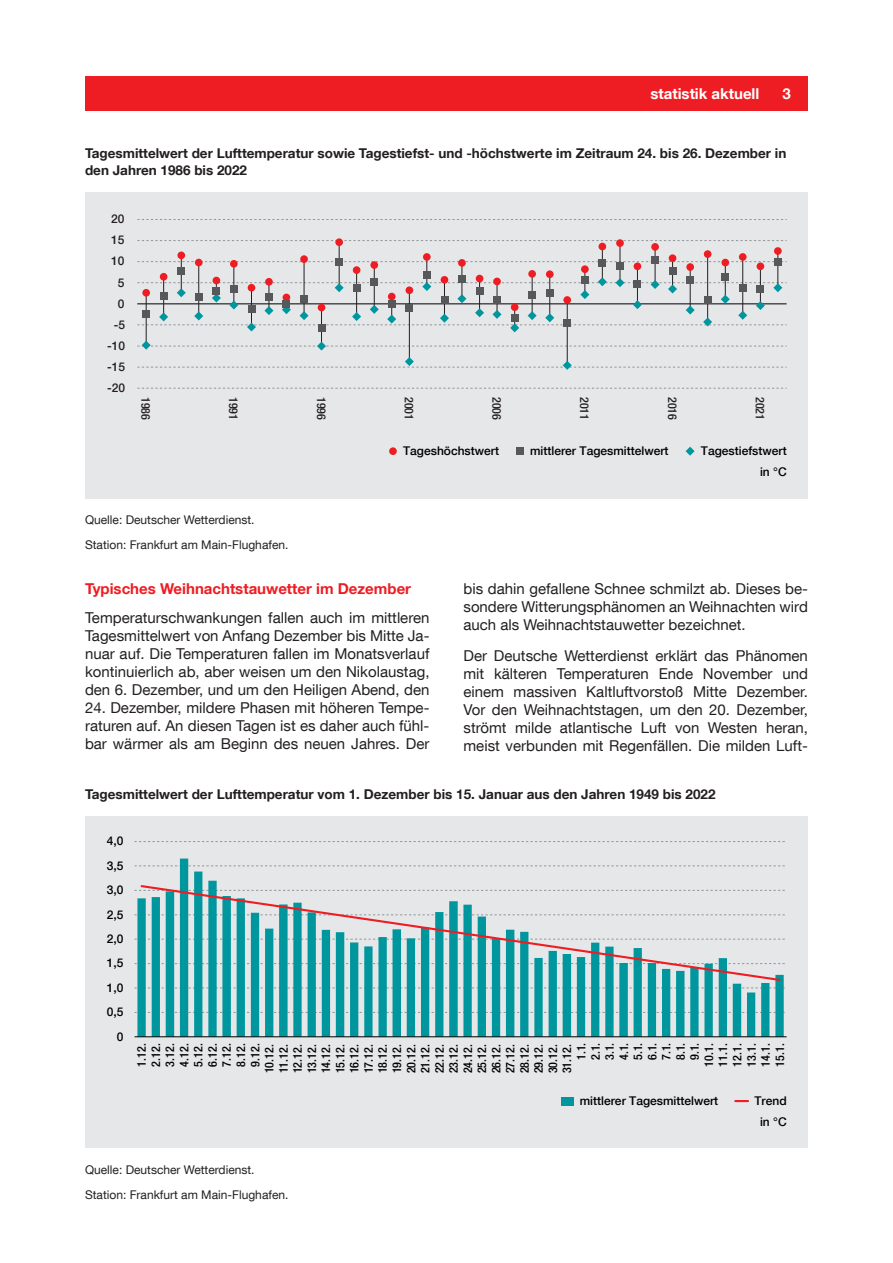
<style>
.page{position:relative;width:893px;height:1263px;background:#fff}
.page>*{position:absolute;margin:0;border:0;box-sizing:border-box;transform-origin:0 0}
.t1{font:15px/18px "Helvetica Neue LT Com";color:#231f20;text-align:justify}
.t2{font:700 15px "Helvetica Neue LT Com";color:#ee1d23}
.t3{font:700 15px "Helvetica Neue LT Com";color:#fff}
.t4{font:700 13.5px/16.5px "Helvetica Neue LT Com";color:#231f20}
.t5{font:500 condensed 12px/14.2px "Helvetica Neue LT Com";color:#000001;text-align:right}
.t6{font:12px/25.5px "Helvetica Neue LT Com";color:#231f20}
.t7{font:500 12px/21.3px "Helvetica Neue LT Com";color:#000001;text-align:center}
.t8{font:500 condensed 12px "Helvetica Neue LT Com";color:#231f20}
.t9{font:500 12px "Helvetica Neue LT Com";color:#231f20}
</style>
<div class="page">
<div style="left:85px;top:77px;width:723px;height:34px;background:#ee1d23"></div>
<div style="left:85px;top:192px;width:723px;height:306px;background:#e6e7e9"></div>
<svg style="left:137px;top:219px;width:650px;height:1px"></svg>
<svg style="left:137px;top:240px;width:650px;height:1px"></svg>
<svg style="left:137px;top:388px;width:650px;height:1px"></svg>
<hr style="left:146px;top:293px;width:1px;height:52px;background:#231f20">
<div style="left:177px;top:251px;width:8px;height:8px;background:#ee1d23;border-radius:50%"></div>
<hr style="left:321px;top:308px;width:1px;height:38px;background:#231f20">
<svg style="left:137px;top:341px;width:650px;height:10px"></svg>
<hr style="left:339px;top:242px;width:1px;height:46px;background:#231f20">
<div style="left:335px;top:238px;width:8px;height:8px;background:#ee1d23;border-radius:50%"></div>
<hr style="left:409px;top:290px;width:1px;height:72px;background:#231f20">
<div style="left:423px;top:253px;width:8px;height:8px;background:#ee1d23;border-radius:50%"></div>
<hr style="left:567px;top:300px;width:1px;height:65px;background:#231f20">
<svg style="left:137px;top:357px;width:650px;height:13px"></svg>
<hr style="left:602px;top:246px;width:1px;height:36px;background:#231f20">
<div style="left:598px;top:243px;width:8px;height:7px;background:#ee1d23;border-radius:50%"></div>
<hr style="left:620px;top:243px;width:1px;height:40px;background:#231f20">
<div style="left:616px;top:239px;width:8px;height:8px;background:#ee1d23;border-radius:50%"></div>
<hr style="left:655px;top:247px;width:1px;height:37px;background:#231f20">
<div style="left:651px;top:243px;width:8px;height:8px;background:#ee1d23;border-radius:50%"></div>
<div style="left:669px;top:254px;width:7px;height:8px;background:#ee1d23;border-radius:50%"></div>
<div style="left:704px;top:250px;width:7px;height:8px;background:#ee1d23;border-radius:50%"></div>
<div style="left:739px;top:253px;width:8px;height:8px;background:#ee1d23;border-radius:50%"></div>
<hr style="left:777px;top:251px;width:1px;height:37px;background:#231f20">
<svg style="left:137px;top:257px;width:650px;height:75px"></svg>
<div style="left:774px;top:247px;width:8px;height:8px;background:#ee1d23;border-radius:50%"></div>
<div style="left:142px;top:310px;width:8px;height:8px;background:#57585a"></div>
<div style="left:160px;top:292px;width:7px;height:8px;background:#57585a"></div>
<div style="left:177px;top:267px;width:8px;height:8px;background:#57585a"></div>
<div style="left:195px;top:294px;width:8px;height:7px;background:#57585a"></div>
<div style="left:213px;top:287px;width:7px;height:8px;background:#57585a"></div>
<div style="left:230px;top:285px;width:8px;height:8px;background:#57585a"></div>
<div style="left:248px;top:305px;width:7px;height:8px;background:#57585a"></div>
<div style="left:265px;top:293px;width:8px;height:8px;background:#57585a"></div>
<div style="left:283px;top:301px;width:7px;height:7px;background:#57585a"></div>
<div style="left:300px;top:295px;width:8px;height:8px;background:#57585a"></div>
<div style="left:318px;top:324px;width:7px;height:8px;background:#57585a"></div>
<div style="left:335px;top:258px;width:8px;height:8px;background:#57585a"></div>
<div style="left:353px;top:284px;width:7px;height:7px;background:#57585a"></div>
<div style="left:370px;top:278px;width:8px;height:8px;background:#57585a"></div>
<div style="left:388px;top:300px;width:8px;height:7px;background:#57585a"></div>
<div style="left:406px;top:305px;width:7px;height:7px;background:#57585a"></div>
<div style="left:423px;top:271px;width:8px;height:8px;background:#57585a"></div>
<div style="left:441px;top:296px;width:7px;height:8px;background:#57585a"></div>
<div style="left:458px;top:275px;width:8px;height:8px;background:#57585a"></div>
<div style="left:476px;top:288px;width:7px;height:7px;background:#57585a"></div>
<div style="left:493px;top:297px;width:8px;height:7px;background:#57585a"></div>
<div style="left:511px;top:314px;width:7px;height:8px;background:#57585a"></div>
<div style="left:528px;top:291px;width:8px;height:8px;background:#57585a"></div>
<div style="left:546px;top:289px;width:8px;height:8px;background:#57585a"></div>
<div style="left:563px;top:319px;width:8px;height:7px;background:#57585a"></div>
<div style="left:581px;top:276px;width:8px;height:8px;background:#57585a"></div>
<div style="left:598px;top:259px;width:8px;height:8px;background:#57585a"></div>
<div style="left:616px;top:262px;width:8px;height:8px;background:#57585a"></div>
<div style="left:634px;top:280px;width:7px;height:8px;background:#57585a"></div>
<div style="left:651px;top:256px;width:8px;height:7px;background:#57585a"></div>
<div style="left:669px;top:267px;width:7px;height:8px;background:#57585a"></div>
<div style="left:686px;top:276px;width:8px;height:8px;background:#57585a"></div>
<div style="left:704px;top:296px;width:7px;height:8px;background:#57585a"></div>
<div style="left:721px;top:273px;width:8px;height:8px;background:#57585a"></div>
<div style="left:739px;top:284px;width:8px;height:8px;background:#57585a"></div>
<div style="left:757px;top:285px;width:7px;height:8px;background:#57585a"></div>
<div style="left:774px;top:258px;width:8px;height:8px;background:#57585a"></div>
<div style="left:389px;top:447px;width:8px;height:8px;background:#ee1d23;border-radius:50%"></div>
<div style="left:516px;top:447px;width:8px;height:8px;background:#57585a"></div>
<svg style="left:686px;top:447px;width:9px;height:9px"></svg>
<div style="left:85px;top:816px;width:723px;height:332px;background:#e6e7e9"></div>
<div style="left:561px;top:1097px;width:12px;height:8px;background:#00969e"></div>
<svg style="left:134px;top:841px;width:651px;height:1px"></svg>
<svg style="left:137px;top:858px;width:647px;height:178px"></svg>
<hr style="left:135px;top:1036px;width:652px;height:1px;background:#000001">
<svg style="left:139px;top:884px;width:643px;height:98px"></svg>
<svg style="left:735px;top:1100px;width:13px;height:2px"></svg>
<p class="t3" style="left:650px;top:84px;width:110px">statistik aktuell</p>
<p class="t3" style="left:782px;top:84px;width:10px">3</p>
<p class="t4" style="left:85px;top:145px;width:703px">Tagesmittelwert der Lufttemperatur sowie Tagestiefst- und -höchstwerte im Zeitraum 24. bis 26. Dezember in den Jahren 1986 bis 2022</p>
<p class="t9" style="left:111px;top:212px;width:15px">20</p>
<p class="t9" style="left:111px;top:233px;width:15px">15</p>
<p class="t9" style="left:111px;top:254px;width:15px">10</p>
<p class="t9" style="left:118px;top:275px;width:8px">5</p>
<p class="t9" style="left:118px;top:296px;width:8px">0</p>
<p class="t9" style="left:114px;top:317px;width:13px">-5</p>
<p class="t9" style="left:107px;top:338px;width:20px">-10</p>
<p class="t9" style="left:107px;top:359px;width:20px">-15</p>
<p class="t9" style="left:107px;top:380px;width:20px">-20</p>
<p class="t8" style="left:153px;top:397px;width:25px;rotate:90deg">1986</p>
<p class="t8" style="left:241px;top:397px;width:25px;rotate:90deg">1991</p>
<p class="t8" style="left:328px;top:397px;width:25px;rotate:90deg">1996</p>
<p class="t8" style="left:416px;top:397px;width:25px;rotate:90deg">2001</p>
<p class="t8" style="left:504px;top:397px;width:25px;rotate:90deg">2006</p>
<p class="t8" style="left:592px;top:397px;width:25px;rotate:90deg">2011</p>
<p class="t8" style="left:679px;top:397px;width:25px;rotate:90deg">2016</p>
<p class="t8" style="left:767px;top:397px;width:25px;rotate:90deg">2021</p>
<p class="t7" style="left:403px;top:440px;width:97px">Tageshöchstwert</p>
<p class="t7" style="left:530px;top:440px;width:140px">mittlerer Tagesmittelwert</p>
<p class="t7" style="left:701px;top:440px;width:87px">Tagestiefstwert</p>
<p class="t7" style="left:760px;top:461px;width:28px">in °C</p>
<p class="t6" style="left:85px;top:506px;width:205px">Quelle: Deutscher Wetterdienst.<br>Station: Frankfurt am Main-Flughafen.</p>
<p class="t2" style="left:85px;top:579px;width:328px">Typisches Weihnachtstauwetter im Dezember</p>
<p class="t1" style="left:85px;top:608px;width:346px">Temperaturschwankungen fallen auch im mittleren Tagesmittelwert von Anfang Dezember bis Mitte Ja&shy;nuar auf. Die Temperaturen fallen im Monatsverlauf kontinuierlich ab, aber weisen um den Nikolaustag, den 6. Dezember, und um den Heiligen Abend, den</p>
<p class="t1" style="left:85px;top:698px;width:346px">24. Dezember, mildere Phasen mit höheren Tempe&shy;raturen auf. An diesen Tagen ist es daher auch fühl&shy;bar wärmer als am Beginn des neuen Jahres. Der</p>
<p class="t1" style="left:463px;top:579px;width:346px">bis dahin gefallene Schnee schmilzt ab. Dieses be&shy;sondere Witterungsphänomen an Weihnachten wird auch als Weihnachtstauwetter bezeichnet.</p>
<p class="t1" style="left:463px;top:646px;width:346px">Der Deutsche Wetterdienst erklärt das Phänomen mit kälteren Temperaturen Ende November und einem massiven Kaltluftvorstoß Mitte Dezember.<br>Vor den Weihnachtstagen, um den 20. Dezember, strömt milde atlantische Luft von Westen heran, meist verbunden mit Regenfällen. Die milden Luft-</p>
<p class="t4" style="left:85px;top:786px;width:632px">Tagesmittelwert der Lufttemperatur vom 1. Dezember bis 15. Januar aus den Jahren 1949 bis 2022</p>
<p class="t7" style="left:107px;top:830px;width:18px">4,0</p>
<p class="t7" style="left:107px;top:855px;width:18px">3,5</p>
<p class="t7" style="left:107px;top:879px;width:18px">3,0</p>
<p class="t7" style="left:107px;top:903px;width:18px">2,5</p>
<p class="t7" style="left:107px;top:928px;width:18px">2,0</p>
<p class="t7" style="left:107px;top:952px;width:18px">1,5</p>
<p class="t7" style="left:107px;top:977px;width:18px">1,0</p>
<p class="t7" style="left:107px;top:1001px;width:18px">0,5</p>
<p class="t7" style="left:117px;top:1025px;width:8px">0</p>
<p class="t5" style="left:134px;top:1073px;width:32px;rotate:-90deg">1.12.<br>2.12.<br>3.12.<br>4.12.<br>5.12.<br>6.12.<br>7.12.<br>8.12.<br>9.12.<br>10.12.<br>11.12.<br>12.12.<br>13.12.<br>14.12.<br>15.12.<br>16.12.<br>17.12.<br>18.12.<br>19.12.<br>20.12.<br>21.12.<br>22.12.<br>23.12.<br>24.12.<br>25.12.<br>26.12.<br>27.12.<br>28.12.<br>29.12.<br>30.12.<br>31.12.<br>1.1.<br>2.1.<br>3.1.<br>4.1.<br>5.1.<br>6.1.<br>7.1.<br>8.1.<br>9.1.<br>10.1.<br>11.1.<br>12.1.<br>13.1.<br>14.1.<br>15.1.</p>
<p class="t7" style="left:580px;top:1090px;width:140px">mittlerer Tagesmittelwert</p>
<p class="t7" style="left:754px;top:1090px;width:34px">Trend in °C</p>
<p class="t6" style="left:85px;top:1156px;width:205px">Quelle: Deutscher Wetterdienst.<br>Station: Frankfurt am Main-Flughafen.</p>
</div>
